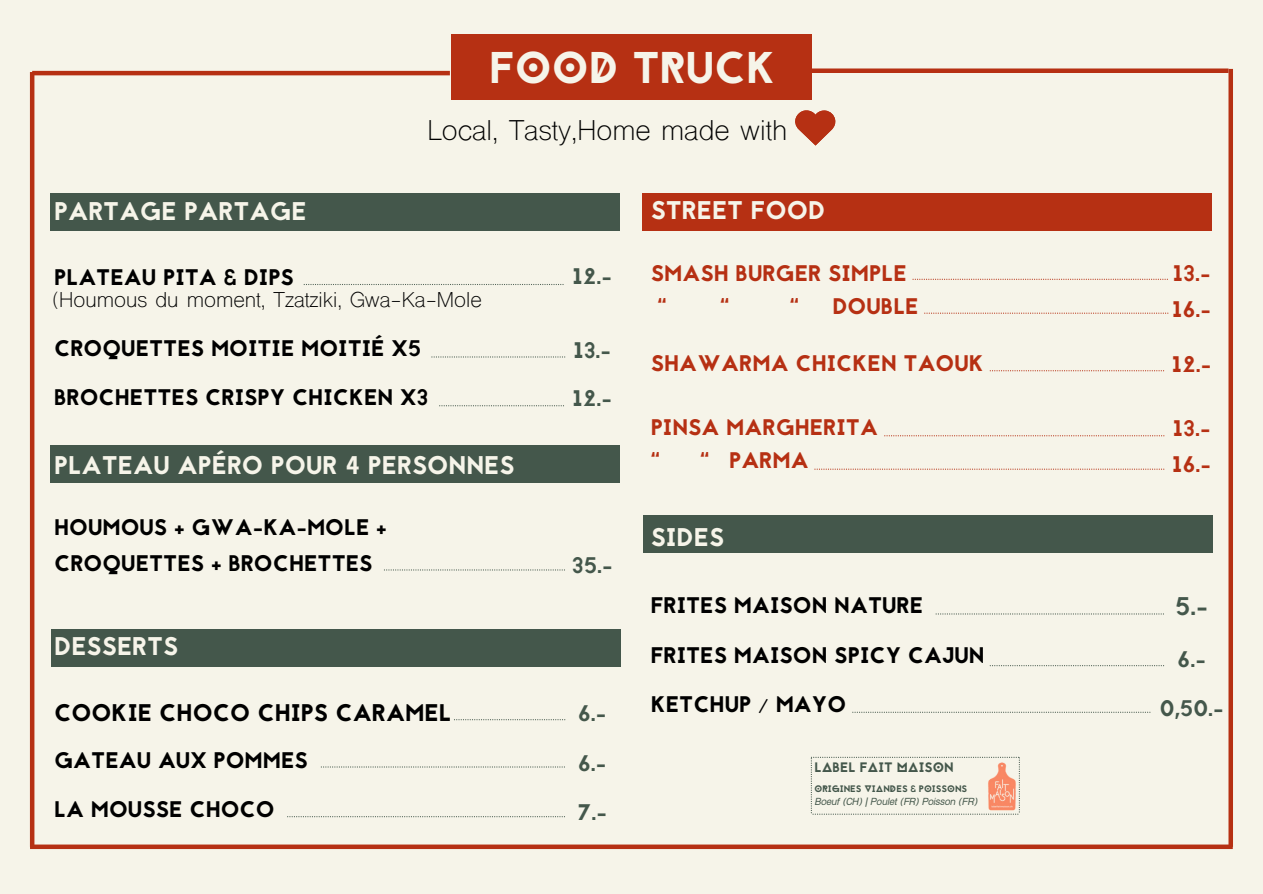
<style>
.page{position:relative;width:1263px;height:894px;background:#fff}
.page>*{position:absolute;margin:0;border:0;box-sizing:border-box;transform-origin:0 0}
.t1{font:44.25px "Jaapokkienchance";color:#f6f4e9}
.t2{font:27px "Shree Dev 0714";color:#000}
.t3{font:25.5px "Jaapokki";color:#f6f4e9}
.t4{font:25.5px "Jaapokkienchance";color:#44574b}
.t5{font:24px "Jaapokki";color:#000}
.t6{font:22.5px/49.1px "Jaapokki";color:#000}
.t7{font:22.5px/33.3px "Jaapokki";color:#b63013}
.t8{font:22.5px/49.2px "Jaapokkienchance";color:#44574b;text-align:justify}
.t9{font:22.5px/35.7px "Jaapokkienchance";color:#b63013}
.t10{font:20.25px "Shree Dev 0714";color:#000}
.t11{font:13.65px "Jaapokkienchance";color:#44574b}
.t12{font:italic 700 9.45px "Shree Dev 0714";color:#44574b}
.t13{font:9.45px "Jaapokkienchance";color:#44574b}
</style>
<div class="page">
<div style="left:0;top:0;width:1263px;height:893px;background:#f6f4e9"></div>
<div style="left:50px;top:193px;width:570px;height:37px;background:#44574b"></div>
<div style="left:50px;top:445px;width:570px;height:37px;background:#44574b"></div>
<div style="left:51px;top:628px;width:570px;height:38px;background:#44574b"></div>
<div style="left:642px;top:193px;width:569px;height:37px;background:#b63013"></div>
<div style="left:643px;top:515px;width:569px;height:37px;background:#44574b"></div>
<svg style="left:924px;top:312px;width:244px;height:1px"></svg>
<svg style="left:912px;top:279px;width:256px;height:1px"></svg>
<svg style="left:990px;top:370px;width:174px;height:1px"></svg>
<svg style="left:884px;top:435px;width:280px;height:1px"></svg>
<svg style="left:814px;top:468px;width:350px;height:1px"></svg>
<svg style="left:304px;top:284px;width:260px;height:1px"></svg>
<svg style="left:852px;top:711px;width:298px;height:1px"></svg>
<svg style="left:936px;top:613px;width:228px;height:1px"></svg>
<div style="left:451px;top:34px;width:361px;height:66px;background:#b63013"></div>
<svg style="left:990px;top:665px;width:174px;height:1px"></svg>
<svg style="left:431px;top:356px;width:134px;height:1px"></svg>
<svg style="left:439px;top:405px;width:125px;height:1px"></svg>
<svg style="left:287px;top:816px;width:278px;height:1px"></svg>
<svg style="left:321px;top:766px;width:244px;height:1px"></svg>
<svg style="left:454px;top:719px;width:111px;height:1px"></svg>
<svg style="left:811px;top:756px;width:209px;height:58px"></svg>
<svg style="left:384px;top:569px;width:181px;height:1px"></svg>
<hr style="left:32px;top:71px;width:418px;height:4px;background:#b63013">
<div style="left:811px;top:68px;width:417px;height:5px;background:#b63013"></div>
<svg style="left:30px;top:844px;width:1203px;height:4px;background:#be4a2f"></svg>
<hr style="left:30px;top:72px;width:4px;height:774px;background:#b63013">
<div style="left:1228px;top:69px;width:5px;height:777px;background:#b63013"></div>
<svg style="left:795px;top:110px;width:41px;height:35px"></svg>
<h6 class="t1" style="left:489px;top:42px;width:288px">FOOD TRUCK</h6>
<h1 class="t3" style="left:54px;top:196px;width:254px">PARTAGE PARTAGE</h1>
<h5 class="t2" style="left:427px;top:113px;width:361px">Local, Tasty,Home made with</h5>
<h2 class="t3" style="left:651px;top:195px;width:176px">STREET FOOD</h2>
<h3 class="t6" style="left:54px;top:252px;width:241px">PLATEAU PITA &amp; DIPS</h3>
<h5 class="t10" style="left:52px;top:287px;width:431px">(Houmous du moment, Tzatziki, Gwa-Ka-Mole</h5>
<h2 class="t6" style="left:54px;top:324px;width:376px">CROQUETTES MOITIE MOITIÉ X5<br>BROCHETTES CRISPY CHICKEN X3</h2>
<h4 class="t3" style="left:54px;top:450px;width:462px">PLATEAU APÉRO POUR 4 PERSONNES</h4>
<h4 class="t6" style="left:54px;top:509px;width:334px;line-height:35.8px">HOUMOUS + GWA-KA-MOLE +<br>CROQUETTES + BROCHETTES</h4>
<h2 class="t3" style="left:54px;top:631px;width:126px">DESSERTS</h2>
<h4 class="t5" style="left:54px;top:698px;width:399px">COOKIE CHOCO CHIPS CARAMEL</h4>
<h4 class="t6" style="left:54px;top:735px;width:255px">GATEAU AUX POMMES<br>LA MOUSSE CHOCO</h4>
<h5 class="t8" style="left:572px;top:251px;width:41px">12.-</h5>
<h5 class="t8" style="left:573px;top:325px;width:39px">13.-</h5>
<h5 class="t8" style="left:572px;top:373px;width:41px">12.-</h5>
<h5 class="t8" style="left:572px;top:540px;width:42px">35.-</h5>
<h5 class="t8" style="left:578px;top:689px;width:31px">6.- 6.- 7.-</h5>
<h4 class="t7" style="left:657px;top:256px;width:251px;text-indent:-7px">SMASH BURGER SIMPLE “</h4>
<h4 class="t7" style="left:720px;top:289px;width:10px">“</h4>
<h4 class="t7" style="left:790px;top:289px;width:10px">“</h4>
<h4 class="t7" style="left:832px;top:289px;width:88px">DOUBLE</h4>
<h2 class="t7" style="left:651px;top:346px;width:335px">SHAWARMA CHICKEN TAOUK</h2>
<h4 class="t7" style="left:651px;top:410px;width:229px">PINSA MARGHERITA “</h4>
<h4 class="t7" style="left:700px;top:443px;width:110px">“ PARMA</h4>
<h4 class="t3" style="left:651px;top:522px;width:75px">SIDES</h4>
<h4 class="t6" style="left:651px;top:581px;width:335px">FRITES MAISON NATURE<br>FRITES MAISON SPICY CAJUN<br>KETCHUP / MAYO</h4>
<h2 class="t11" style="left:814px;top:758px;width:141px">LABEL FAIT MAISON</h2>
<h4 class="t13" style="left:814px;top:782px;width:154px">ORIGINES VIANDES &amp; POISSONS</h4>
<h5 class="t12" style="left:814px;top:795px;width:164px">Boeuf (CH) | Poulet (FR) Poisson (FR)</h5>
<p class="t9" style="left:1172px;top:255px;width:40px">13.-<br>16.-</p>
<p class="t9" style="left:1172px;top:346px;width:41px">12.-</p>
<p class="t9" style="left:1172px;top:410px;width:40px">13.-<br>16.-</p>
<p class="t4" style="left:1175px;top:591px;width:34px">5.-</p>
<p class="t8" style="left:1160px;top:634px;width:66px;text-align:center">6.-<br>0,50.-</p>
</div>
